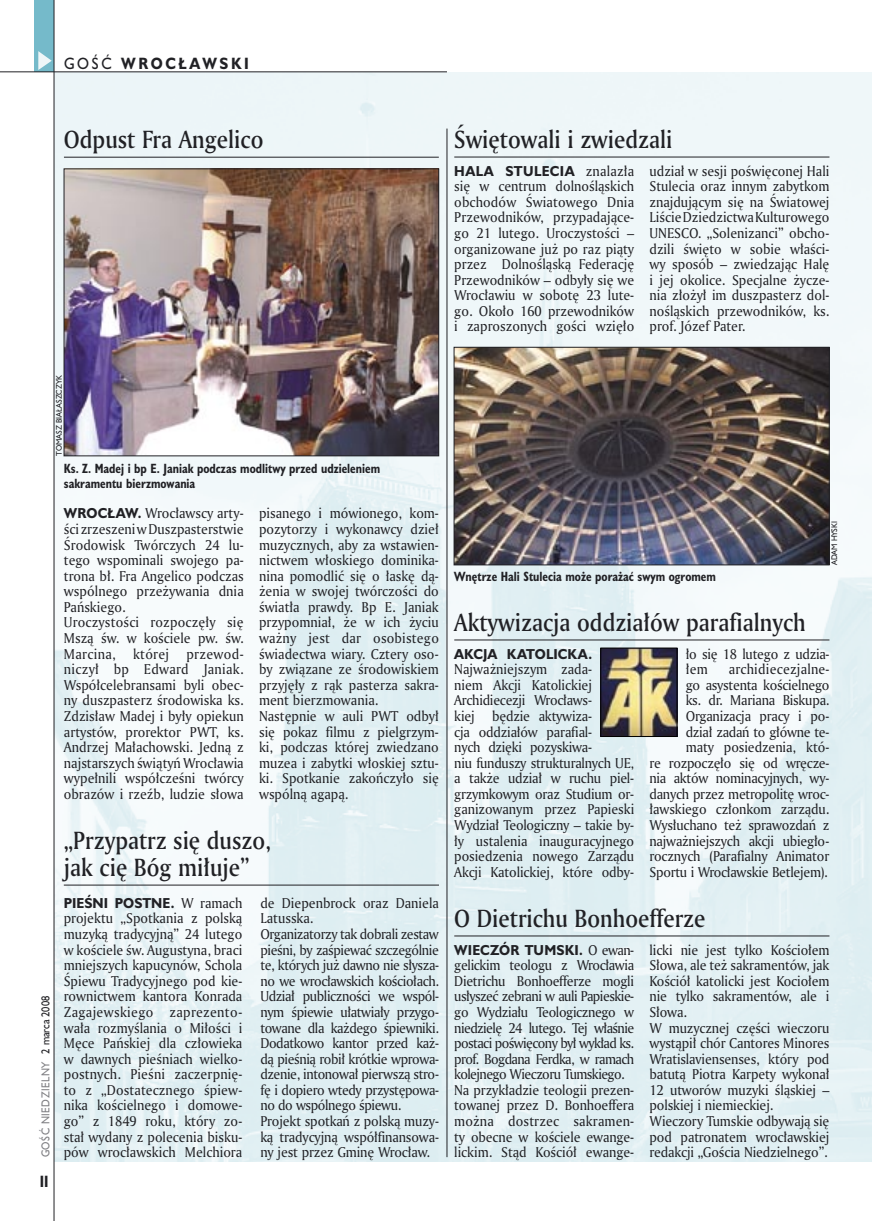
<style>
.page{position:relative;width:872px;height:1221px;background:#fff}
.page>*{position:absolute;margin:0;border:0;box-sizing:border-box;transform-origin:0 0}
._05d_tytyl_Kronika_AmMd_16_pt{font:24px/27px "Amerigo Md PL";color:#212125;scale:.9 1}
._15a_temat_lewo{font:700 15px "Humanst 521 PL";letter-spacing:.2em;color:#212125;scale:.9 1}
._16_pagina_lewa{font:700 15px "Humanst 521 Cn PL";color:#212125;scale:.94 1}
._03_body_bez_akapitu{font:13.8px/15.6px "Amerigo PL";letter-spacing:-.01em;color:#212125;text-align:justify;scale:.94 1}
._03_body_bez_akapitu-2{font:700 13.2px "Humanst 521 PL";letter-spacing:.015em;color:#212125;scale:.94 1}
._03_body_bez_akapitu-3{font:700 13.2px "Humanst 521 PL";letter-spacing:.035em;color:#212125;scale:.94 1}
._09_podpis_zdjecia_HuCnB{font:700 12.3px/14.4px "Humanst 521 Cn PL";color:#212125;scale:.94 1}
._18a_data_lewa_GOSC{font:10.5px "Humanst 521 PL";letter-spacing:.05em;color:#7f7f83;scale:.9 1}
._19_data_prawa{font:10.5px "Humanst 521 PL";color:#212125;scale:.9 1}
._09a_autor_zdjecia_Hu_5_pt{font:7.5px "Humanst 521 PL";color:#212125;scale:.94 1}
.s1{font-weight:400}
.s2{font-family:"Amerigo PL";font-weight:400;font-size:13.8px}
.s3{font-family:"Humanst 521 PL";font-weight:700;font-size:13.2px}
</style>
<div class="page">
<div style="left:35px;top:0;width:19px;height:72px;background:#75baca"></div>
<svg style="left:38px;top:51px;width:14px;height:19px"></svg>
<img style="left:55px;top:72px;width:817px;height:1089px">
<hr style="left:0;top:72px;width:447px;height:1px;background:#212125">
<hr style="left:54px;top:0;width:1px;height:1220px;background:#212125">
<hr style="left:64px;top:157px;width:375px;height:1px;background:#212125">
<hr style="left:447px;top:129px;width:1px;height:1027px;background:#212125">
<img style="left:66px;top:171px;width:371px;height:283px">
<div style="left:64px;top:169px;width:375px;height:287px;border:1px solid #212125"></div>
<img style="left:456px;top:349px;width:371px;height:214px">
<div style="left:454px;top:347px;width:375px;height:218px;border:1px solid #212125"></div>
<hr style="left:454px;top:157px;width:375px;height:1px;background:#212125">
<hr style="left:64px;top:884px;width:375px;height:1px;background:#212125">
<hr style="left:454px;top:639px;width:375px;height:1px;background:#212125">
<img style="left:602px;top:649px;width:73px;height:85px">
<div style="left:600px;top:647px;width:77px;height:89px;border:1px solid #000"></div>
<hr style="left:454px;top:935px;width:375px;height:1px;background:#212125">
<p class="_15a_temat_lewo" style="left:64px;top:53px;width:207px"><span class="s1">GOŚĆ</span> WROCŁAWSKI</p>
<p class="_05d_tytyl_Kronika_AmMd_16_pt" style="left:64px;top:125px;width:223px">Odpust Fra Angelico</p>
<p class="_05d_tytyl_Kronika_AmMd_16_pt" style="left:454px;top:125px;width:244px">Świętowali i zwiedzali</p>
<p class="_03_body_bez_akapitu-3" style="left:454px;top:162px;width:193px">HALA STULECIA <span class="s2">znalazła</span></p>
<p class="_03_body_bez_akapitu" style="left:454px;top:178px;width:193px">się w centrum dolnośląskich obchodów Światowego Dnia Przewodników, przypadające&shy;go 21 lutego. Uroczystości – organizowane już po raz piąty przez Dolnośląską Federację Przewodników – odbyły się we Wrocławiu w sobotę 23 lute&shy;go. Około 160 przewodników i zaproszonych gości wzięło</p>
<p class="_03_body_bez_akapitu" style="left:649px;top:162px;width:193px">udział w sesji poświęconej Hali Stulecia oraz innym zabytkom znajdującym się na Światowej Liście Dziedzictwa Kulturowego UNESCO. „Solenizanci” obcho&shy;dzili święto w sobie właści&shy;wy sposób – zwiedzając Halę i jej okolice. Specjalne życze&shy;nia złożył im duszpasterz dol&shy;nośląskich przewodników, ks. prof. Józef Pater.</p>
<p class="_09a_autor_zdjecia_Hu_5_pt" style="left:54px;top:456px;width:88px;rotate:-90deg">TOMASZ BIAŁASZCZYK</p>
<p class="_09_podpis_zdjecia_HuCnB" style="left:64px;top:461px;width:338px">Ks. Z. Madej i bp E. Janiak podczas modlitwy przed udzieleniem sakramentu bierzmowania</p>
<p class="_03_body_bez_akapitu" style="left:64px;top:505px;width:193px"><span class="s3">WROCŁAW.</span> Wrocławscy arty&shy;ści zrzeszeni w Duszpasterstwie Środowisk Twórczych 24 lu&shy;tego wspominali swojego pa&shy;trona bł. Fra Angelico podczas wspólnego przeżywania dnia Pańskiego.</p>
<p class="_03_body_bez_akapitu" style="left:64px;top:614px;width:193px">Uroczystości rozpoczęły się Mszą św. w kościele pw. św.<br>Marcina, której przewod&shy;niczył bp Edward Janiak.<br>Współcelebransami byli obec&shy;ny duszpasterz środowiska ks.<br>Zdzisław Madej i były opiekun artystów, prorektor PWT, ks.<br>Andrzej Małachowski. Jedną z najstarszych świątyń Wrocławia wypełnili współcześni twórcy obrazów i rzeźb, ludzie słowa</p>
<p class="_03_body_bez_akapitu" style="left:259px;top:505px;width:193px">pisanego i mówionego, kom&shy;pozytorzy i wykonawcy dzieł muzycznych, aby za wstawien&shy;nictwem włoskiego dominika&shy;nina pomodlić się o łaskę dą&shy;żenia w swojej twórczości do światła prawdy. Bp E. Janiak przypomniał, że w ich życiu ważny jest dar osobistego świadectwa wiary. Cztery oso&shy;by związane ze środowiskiem przyjęły z rąk pasterza sakra&shy;ment bierzmowania.</p>
<p class="_03_body_bez_akapitu" style="left:259px;top:707px;width:193px">Następnie w auli PWT odbył się pokaz filmu z pielgrzym&shy;ki, podczas której zwiedzano muzea i zabytki włoskiej sztu&shy;ki. Spotkanie zakończyło się wspólną agapą.</p>
<p class="_19_data_prawa" style="left:38px;top:1053px;width:66px;rotate:-90deg">2 marca 2008</p>
<p class="_18a_data_lewa_GOSC" style="left:38px;top:1157px;width:108px;rotate:-90deg">GOŚĆ NIEDZIELNY</p>
<p class="_16_pagina_lewa" style="left:40px;top:1170px;width:11px">II</p>
<p class="_05d_tytyl_Kronika_AmMd_16_pt" style="left:64px;top:826px;width:232px">„Przypatrz się duszo, jak cię Bóg miłuje”</p>
<p class="_03_body_bez_akapitu-2" style="left:64px;top:893px;width:191px">PIEŚNI POSTNE. <span class="s2">W ramach</span></p>
<p class="_03_body_bez_akapitu" style="left:64px;top:910px;width:191px">projektu „Spotkania z polską muzyką tradycyjną” 24 lutego w kościele św. Augustyna, braci mniejszych kapucynów, Schola Śpiewu Tradycyjnego pod kie&shy;rownictwem kantora Konrada Zagajewskiego zaprezento&shy;wała rozmyślania o Miłości i Męce Pańskiej dla człowieka w dawnych pieśniach wielko&shy;postnych. Pieśni zaczerpnię&shy;to z „Dostatecznego śpiew&shy;nika kościelnego i domowe&shy;go” z 1849 roku, który zo&shy;stał wydany z polecenia bisku&shy;pów wrocławskich Melchiora</p>
<p class="_03_body_bez_akapitu" style="left:260px;top:894px;width:191px">de Diepenbrock oraz Daniela<br>Latusska.</p>
<p class="_03_body_bez_akapitu" style="left:260px;top:925px;width:191px">Organizatorzy tak dobrali zestaw pieśni, by zaśpiewać szczególnie te, których już dawno nie słysza&shy;no we wrocławskich kościołach.<br>Udział publiczności we wspól&shy;nym śpiewie ułatwiały przygo&shy;towane dla każdego śpiewniki.<br>Dodatkowo kantor przed każ&shy;dą pieśnią robił krótkie wprowa&shy;dzenie, intonował pierwszą stro&shy;fę i dopiero wtedy przystępowa&shy;no do wspólnego śpiewu.</p>
<p class="_03_body_bez_akapitu" style="left:260px;top:1112px;width:191px">Projekt spotkań z polską muzy&shy;ką tradycyjną współfinansowa&shy;ny jest przez Gminę Wrocław.</p>
<p class="_09_podpis_zdjecia_HuCnB" style="left:454px;top:568px;width:280px">Wnętrze Hali Stulecia może porażać swym ogromem</p>
<p class="_09a_autor_zdjecia_Hu_5_pt" style="left:829px;top:565px;width:48px;rotate:-90deg">ADAM HYSKI</p>
<p class="_05d_tytyl_Kronika_AmMd_16_pt" style="left:454px;top:608px;width:392px">Aktywizacja oddziałów parafialnych</p>
<p class="_03_body_bez_akapitu-2" style="left:454px;top:644px;width:148px">AKCJA KATOLICKA.</p>
<p class="_03_body_bez_akapitu" style="left:454px;top:661px;width:148px">Najważniejszym zada&shy;niem Akcji Katolickiej Archidiecezji Wrocławs&shy;kiej</p>
<p class="_03_body_bez_akapitu" style="left:685px;top:645px;width:154px">ło się 18 lutego z udzia&shy;łem</p>
<p class="_03_body_bez_akapitu" style="left:649px;top:661px;width:193px;text-align:right">archidiecezjalne-<br>go asystenta kościelnego<br>ks. dr. Mariana Biskupa.<br>Organizacja pracy i po-<br>dział zadań to główne te-<br>maty posiedzenia, któ-<br>re rozpoczęło się od wręcze&shy;nia aktów nominacyjnych, wy&shy;danych przez metropolitę wroc&shy;ławskiego członkom zarządu.<br>Wysłuchano też sprawozdań z najważniejszych akcji ubiegło&shy;rocznych (Parafialny Animator<br>Sportu i Wrocławskie Betlejem).</p>
<p class="_05d_tytyl_Kronika_AmMd_16_pt" style="left:454px;top:904px;width:280px">O Dietrichu Bonhoefferze</p>
<p class="_03_body_bez_akapitu-2" style="left:454px;top:940px;width:193px">WIECZÓR TUMSKI. <span class="s2">O ewan-</span></p>
<p class="_03_body_bez_akapitu" style="left:454px;top:957px;width:193px">gelickim teologu z Wrocławia Dietrichu Bonhoefferze mogli usłyszeć zebrani w auli Papieskie&shy;go Wydziału Teologicznego w niedzielę 24 lutego. Tej właśnie postaci poświęcony był wykład ks. prof. Bogdana Ferdka, w ramach kolejnego Wieczoru Tumskiego.</p>
<p class="_03_body_bez_akapitu" style="left:454px;top:1081px;width:193px">Na przykładzie teologii prezen&shy;towanej przez D. Bonhoeffera można dostrzec sakramen&shy;ty obecne w kościele ewange&shy;lickim. Stąd Kościół ewange-</p>
<p class="_03_body_bez_akapitu" style="left:454px;top:707px;width:193px;text-align:left;text-indent:38px">będzie aktywiza-<br>cja oddziałów parafial-<br>nych dzięki pozyskiwa-<br>niu funduszy strukturalnych UE, a także udział w ruchu piel&shy;grzymkowym oraz Studium or&shy;ganizowanym przez Papieski<br>Wydział Teologiczny – takie by&shy;ły ustalenia inauguracyjnego posiedzenia nowego Zarządu<br>Akcji Katolickiej, które odby-</p>
<p class="_03_body_bez_akapitu" style="left:649px;top:941px;width:193px">licki nie jest tylko Kościołem Słowa, ale też sakramentów, jak Kościół katolicki jest Kociołem nie tylko sakramentów, ale i Słowa.</p>
<p class="_03_body_bez_akapitu" style="left:649px;top:1019px;width:193px">W muzycznej części wieczoru wystąpił chór Cantores Minores Wratislaviensenses, który pod batutą Piotra Karpety wykonał 12 utworów muzyki śląskiej – polskiej i niemieckiej.</p>
<p class="_03_body_bez_akapitu" style="left:649px;top:1112px;width:193px">Wieczory Tumskie odbywają się pod patronatem wrocławskiej redakcji „Gościa Niedzielnego”.</p>
</div>
